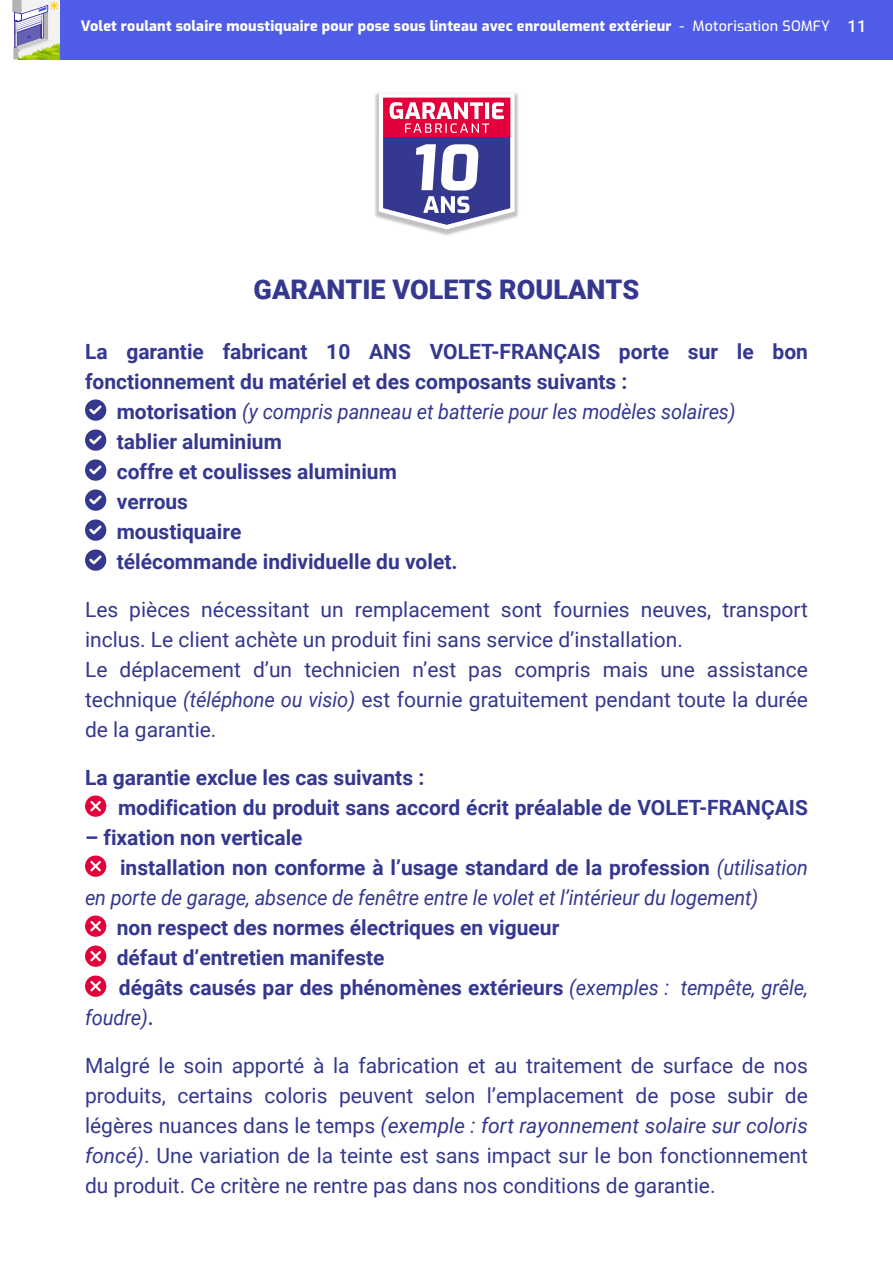
<style>
.page{position:relative;width:893px;height:1263px;background:#fff}
.page>*{position:absolute;margin:0;border:0;box-sizing:border-box;transform-origin:0 0}
.t1{font:900 27px "Roboto";color:#34388e}
.t2{font:21px/30px "Roboto";color:#34388e}
.t3{font:700 21px/30px "Roboto";color:#34388e}
.t4{font:italic 21px "Roboto";letter-spacing:-.005em;color:#34388e;scale:.95 1}
.t5{font:800 14.25px "Exo";letter-spacing:.015em;color:#fff}
.s1{font-weight:500}
.s2{font-family:"Roboto";font-weight:500;font-size:16.5px}
.s3{font-weight:700;font-style:normal}
.s4{font-style:italic}
.s5{font-weight:400;font-style:italic}
.s6{font-weight:500;font-style:normal}
</style>
<div class="page">
<svg style="left:85px;top:399px;width:21px;height:22px"></svg>
<svg style="left:87px;top:403px;width:17px;height:14px"></svg>
<svg style="left:85px;top:429px;width:21px;height:22px"></svg>
<svg style="left:87px;top:433px;width:17px;height:14px"></svg>
<svg style="left:85px;top:459px;width:21px;height:22px"></svg>
<svg style="left:87px;top:463px;width:17px;height:14px"></svg>
<svg style="left:85px;top:489px;width:21px;height:22px"></svg>
<svg style="left:87px;top:493px;width:17px;height:14px"></svg>
<svg style="left:85px;top:519px;width:21px;height:22px"></svg>
<svg style="left:87px;top:523px;width:17px;height:14px"></svg>
<svg style="left:85px;top:549px;width:21px;height:22px"></svg>
<svg style="left:87px;top:553px;width:17px;height:14px"></svg>
<svg style="left:85px;top:795px;width:21px;height:22px"></svg>
<svg style="left:88px;top:799px;width:15px;height:14px"></svg>
<svg style="left:85px;top:855px;width:21px;height:22px"></svg>
<svg style="left:88px;top:859px;width:15px;height:14px"></svg>
<svg style="left:85px;top:915px;width:21px;height:22px"></svg>
<svg style="left:88px;top:919px;width:15px;height:14px"></svg>
<svg style="left:85px;top:945px;width:21px;height:22px"></svg>
<svg style="left:88px;top:949px;width:15px;height:14px"></svg>
<svg style="left:85px;top:975px;width:21px;height:22px"></svg>
<svg style="left:88px;top:979px;width:15px;height:14px"></svg>
<img style="left:375px;top:93px;width:144px;height:143px">
<svg style="left:379px;top:93px;width:136px;height:136px"></svg>
<div style="left:60px;top:0;width:833px;height:60px;background:#4f5ce8"></div>
<svg style="left:13px;top:0;width:47px;height:60px"></svg>
<p class="t5" style="left:81px;top:15px;width:787px">Volet roulant solaire moustiquaire pour pose sous linteau avec enroulement extérieur <span class="s1">- Motorisation SOMFY</span> <span class="s2">11</span></p>
<p class="t1" style="left:254px;top:271px;width:387px">GARANTIE VOLETS ROULANTS</p>
<p class="t3" style="left:85px;top:336px;width:724px">La garantie fabricant 10 ANS VOLET-FRANÇAIS porte sur le bon</p>
<p class="t3" style="left:85px;top:366px;width:544px">fonctionnement du matériel et des composants suivants :</p>
<p class="t4" style="left:117px;top:397px;width:653px"><span class="s3">motorisation</span> (y compris panneau et batterie pour les modèles solaires)</p>
<p class="t3" style="left:117px;top:426px;width:167px">tablier aluminium</p>
<p class="t3" style="left:117px;top:456px;width:282px">coffre et coulisses aluminium</p>
<p class="t3" style="left:117px;top:486px;width:73px">verrous</p>
<p class="t3" style="left:117px;top:516px;width:126px">moustiquaire</p>
<p class="t3" style="left:117px;top:546px;width:342px">télécommande individuelle du volet.</p>
<p class="t2" style="left:85px;top:594px;width:724px">Les pièces nécessitant un remplacement sont fournies neuves, transport inclus. Le client achète un produit fini sans service d’installation.<br>Le déplacement d’un technicien n’est pas compris mais une assistance technique <span class="s4">(téléphone ou visio)</span> est fournie gratuitement pendant toute la durée de la garantie.</p>
<p class="t3" style="left:118px;top:762px;width:691px;text-indent:-33px">La garantie exclue les cas suivants :<br>modification du produit sans accord écrit préalable de VOLET-FRANÇAIS</p>
<p class="t3" style="left:85px;top:822px;width:219px">– fixation non verticale</p>
<p class="t3" style="left:120px;top:852px;width:689px">installation non conforme à l’usage standard de la profession <span class="s5">(utilisation</span></p>
<p class="t4" style="left:85px;top:883px;width:710px">en porte de garage, absence de fenêtre entre le volet et l’intérieur du logement)</p>
<p class="t3" style="left:117px;top:912px;width:444px">non respect des normes électriques en vigueur</p>
<p class="t3" style="left:117px;top:942px;width:269px">défaut d’entretien manifeste</p>
<p class="t3" style="left:119px;top:972px;width:691px">dégâts causés par des phénomènes extérieurs <span class="s5">(exemples : tempête, grêle,</span></p>
<p class="t4" style="left:85px;top:1003px;width:74px">foudre)<span class="s6">.</span></p>
<p class="t2" style="left:85px;top:1050px;width:724px;text-align:justify">Malgré le soin apporté à la fabrication et au traitement de surface de nos produits, certains coloris peuvent selon l’emplacement de pose subir de légères nuances dans le temps <span class="s4">(exemple : fort rayonnement solaire sur coloris foncé)</span>. Une variation de la teinte est sans impact sur le bon fonctionnement du produit. Ce critère ne rentre pas dans nos conditions de garantie.</p>
</div>
